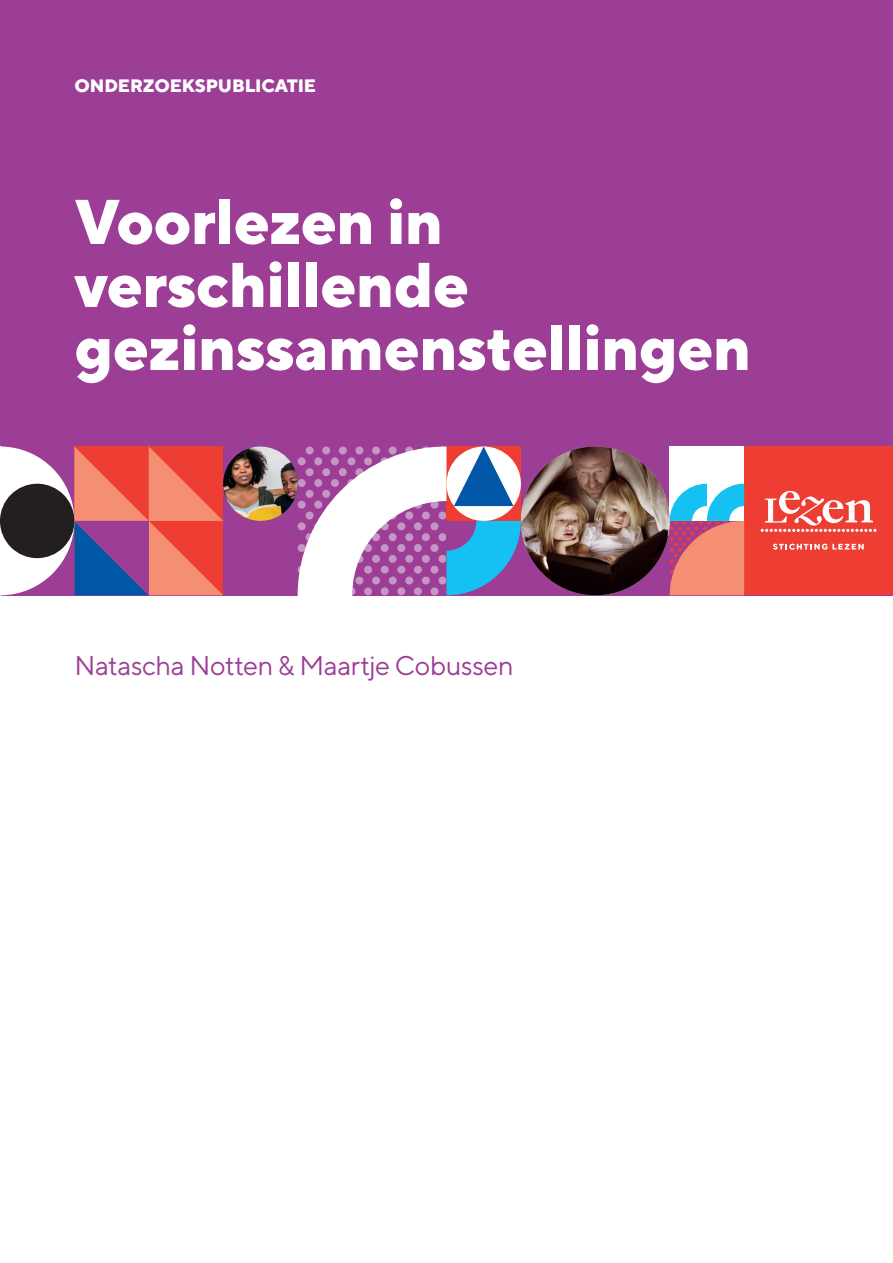
<style>
.page{position:relative;width:893px;height:1263px;background:#fff}
.page>*{position:absolute;margin:0;border:0;box-sizing:border-box;transform-origin:0 0}
.t1{font:800 63px/63px "TT Norms";letter-spacing:-.015em;color:#fff}
.t2{font:27px "TT Norms";letter-spacing:-.015em;color:#9c3d96}
.t3{font:800 18px "TT Norms";letter-spacing:-.005em;color:#fff}
</style>
<div class="page">
<div style="left:0;top:0;width:893px;height:595px;background:#9c3d96"></div>
<div style="left:744px;top:446px;width:149px;height:149px;background:#ee3e34"></div>
<svg style="left:761px;top:491px;width:115px;height:41px"></svg>
<svg style="left:773px;top:544px;width:91px;height:6px"></svg>
<div style="left:670px;top:446px;width:74px;height:75px;background:#fff"></div>
<img style="left:521px;top:446px;width:149px;height:149px;border-radius:74px">
<svg style="left:670px;top:484px;width:74px;height:111px"></svg>
<svg style="left:298px;top:446px;width:223px;height:150px"></svg>
<img style="left:223px;top:446px;width:75px;height:75px;border-radius:37px">
<svg style="left:0;top:446px;width:223px;height:149px"></svg>
<p class="t3" style="left:74px;top:74px;width:243px">ONDERZOEKSPUBLICATIE</p>
<p class="t1" style="left:74px;top:189px;width:679px">Voorlezen in verschillende gezinssamenstellingen</p>
<p class="t2" style="left:74px;top:649px;width:441px">Natascha Notten &amp; Maartje Cobussen</p>
</div>
